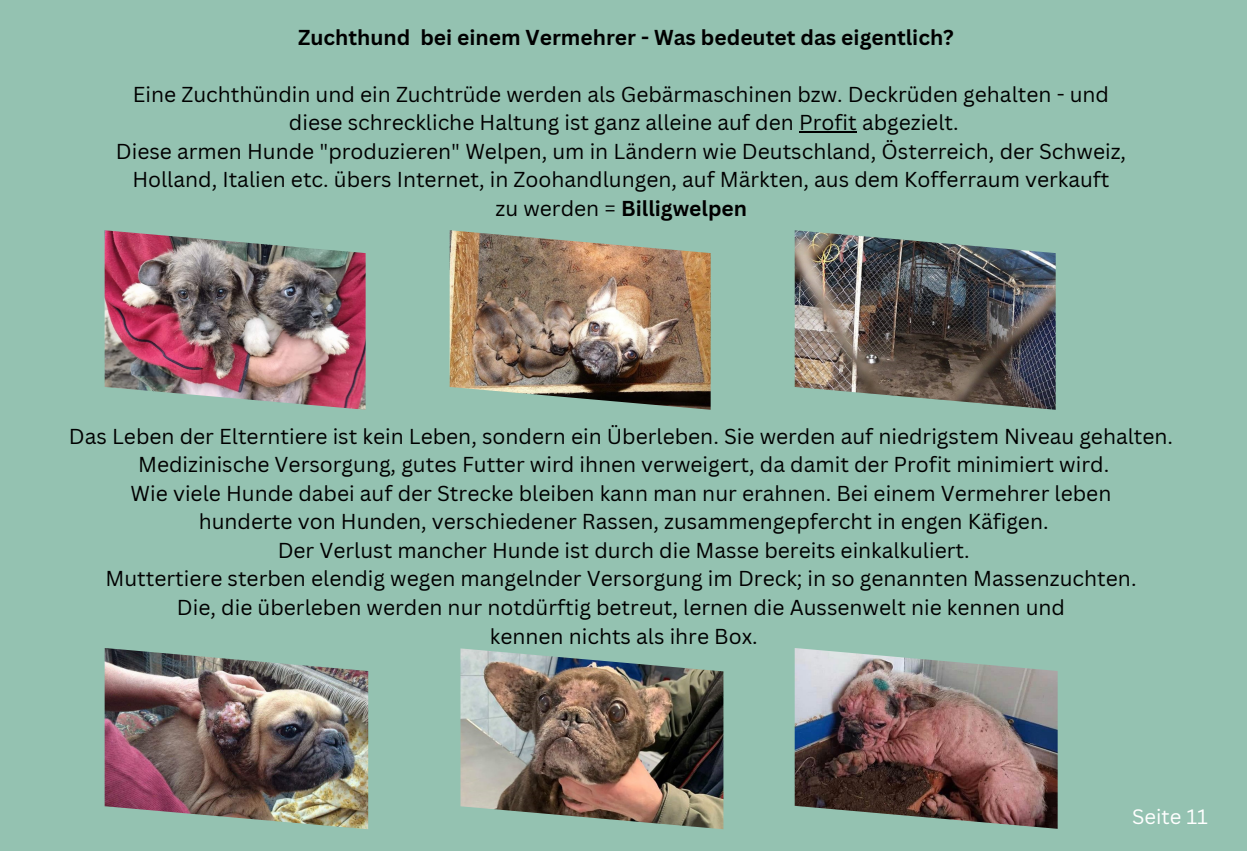
<style>
.page{position:relative;width:1247px;height:851px;background:#fff}
.page>*{position:absolute;margin:0;border:0;box-sizing:border-box;transform-origin:0 0}
.t1{font:21px/28.4px "Canva Sans";color:#000;text-align:center}
.t2{font:700 21px "Canva Sans";color:#000}
.t3{font:20.2px "Canva Sans";color:#fff}
.s1{font-weight:700}
</style>
<div class="page">
<div style="left:0;top:0;width:1246px;height:850px;background:#94c2b1"></div>
<hr style="left:799px;top:132px;width:58px;height:1px;background:#000">
<img style="left:105px;top:230px;width:260px;height:180px">
<img style="left:449px;top:230px;width:261px;height:180px">
<img style="left:794px;top:230px;width:261px;height:180px">
<img style="left:105px;top:648px;width:263px;height:181px">
<img style="left:460px;top:648px;width:263px;height:181px">
<img style="left:794px;top:648px;width:263px;height:180px">
<p class="t2" style="left:298px;top:22px;width:657px">Zuchthund bei einem Vermehrer - Was bedeutet das eigentlich?</p>
<p class="t1" style="left:116px;top:79px;width:1011px">Eine Zuchthündin und ein Zuchtrüde werden als Gebärmaschinen bzw. Deckrüden gehalten - und diese schreckliche Haltung ist ganz alleine auf den Profit abgezielt.<br>Diese armen Hunde "produzieren" Welpen, um in Ländern wie Deutschland, Österreich, der Schweiz, Holland, Italien etc. übers Internet, in Zoohandlungen, auf Märkten, aus dem Kofferraum verkauft<br>zu werden = <span class="s1">Billigwelpen</span></p>
<p class="t1" style="left:69px;top:421px;width:1105px">Das Leben der Elterntiere ist kein Leben, sondern ein Überleben. Sie werden auf niedrigstem Niveau gehalten.<br>Medizinische Versorgung, gutes Futter wird ihnen verweigert, da damit der Profit minimiert wird.<br>Wie viele Hunde dabei auf der Strecke bleiben kann man nur erahnen. Bei einem Vermehrer leben<br>hunderte von Hunden, verschiedener Rassen, zusammengepfercht in engen Käfigen.<br>Der Verlust mancher Hunde ist durch die Masse bereits einkalkuliert.<br>Muttertiere sterben elendig wegen mangelnder Versorgung im Dreck; in so genannten Massenzuchten.<br>Die, die überleben werden nur notdürftig betreut, lernen die Aussenwelt nie kennen und<br>kennen nichts als ihre Box.</p>
<p class="t3" style="left:1132px;top:802px;width:77px">Seite 11</p>
</div>
